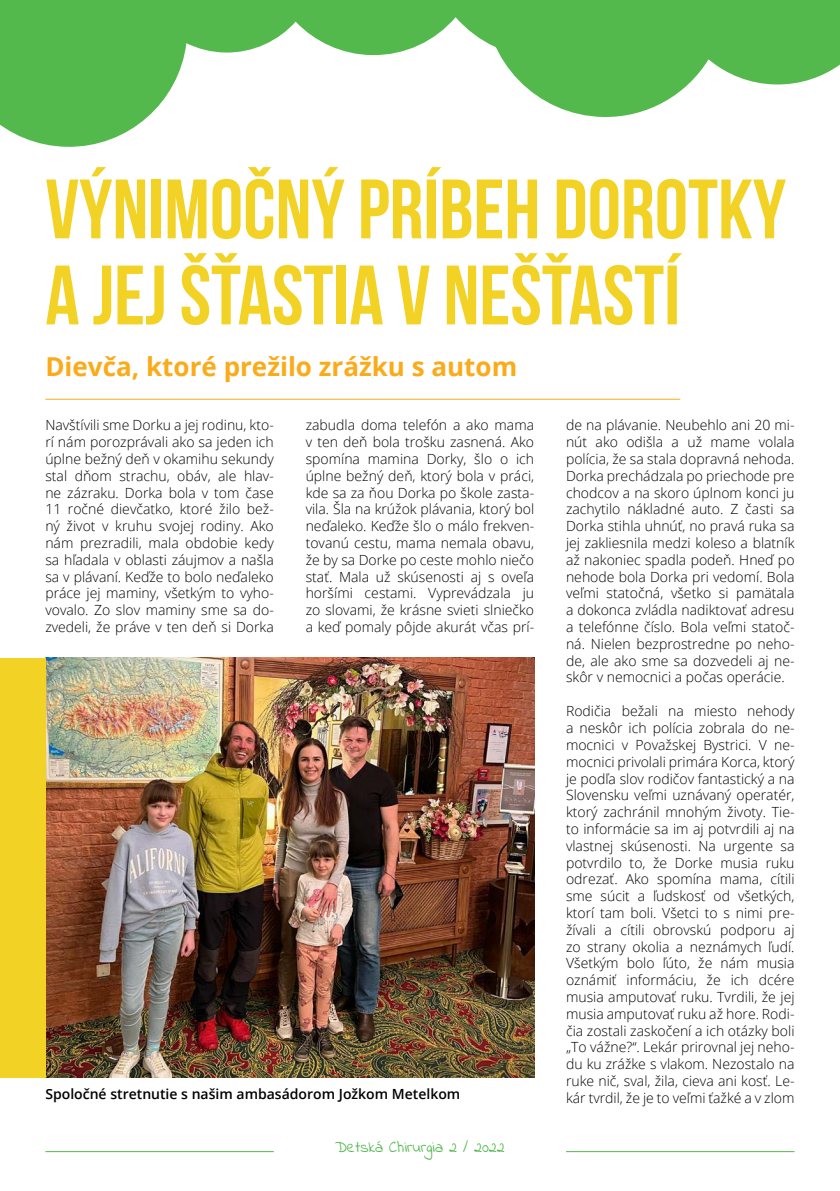
<style>
.page{position:relative;width:840px;height:1191px;background:#fff}
.page>*{position:absolute;margin:0;border:0;box-sizing:border-box;transform-origin:0 0}
.t1{font:700 84px/86px "Bebas Neue";color:#f3d226}
.t2{font:700 26px "Open Sans";color:#fbaa19}
.t3{font:16px "Indie Flower";color:#53b94d}
.t4{font:300 14px/16.8px "Open Sans";color:#000;text-align:justify}
.t5{font:600 14px "Open Sans";color:#000}
</style>
<div class="page">
<svg style="left:0;top:0;width:421px;height:147px;fill:#53b94d"></svg>
<svg style="left:421px;top:0;width:418px;height:117px;fill:#53b94d"></svg>
<hr style="left:45px;top:399px;width:635px;height:1px;background:#fbaa19">
<img style="left:45px;top:658px;width:489px;height:419px">
<hr style="left:45px;top:1151px;width:229px;height:1px;background:#53b94d">
<hr style="left:565px;top:1151px;width:229px;height:1px;background:#53b94d">
<div style="left:0;top:658px;width:45px;height:419px;background:#f3d226"></div>
<h1 class="t1" style="left:45px;top:165px;width:741px">VÝNIMOČNÝ PRÍBEH DOROTKY<br>A JEJ ŠŤASTIA V NEŠŤASTÍ</h1>
<h2 class="t2" style="left:45px;top:348px;width:473px">Dievča, ktoré prežilo zrážku s autom</h2>
<p class="t4" style="left:45px;top:416px;width:230px">Navštívili sme Dorku a jej rodinu, kto&shy;rí nám porozprávali ako sa jeden ich úplne bežný deň v okamihu sekundy stal dňom strachu, obáv, ale hlav&shy;ne zázraku. Dorka bola v tom čase 11 ročné dievčatko, ktoré žilo bež&shy;ný život v kruhu svojej rodiny. Ako nám prezradili, mala obdobie kedy sa hľadala v oblasti záujmov a našla sa v plávaní. Keďže to bolo neďaleko práce jej maminy, všetkým to vyho&shy;vovalo. Zo slov maminy sme sa do&shy;zvedeli, že práve v ten deň si Dorka</p>
<p class="t4" style="left:305px;top:416px;width:230px">zabudla doma telefón a ako mama v ten deň bola trošku zasnená. Ako spomína mamina Dorky, šlo o ich úplne bežný deň, ktorý bola v práci, kde sa za ňou Dorka po škole zasta&shy;vila. Šla na krúžok plávania, ktorý bol neďaleko. Keďže šlo o málo frekven&shy;tovanú cestu, mama nemala obavu, že by sa Dorke po ceste mohlo niečo stať. Mala už skúsenosti aj s oveľa horšími cestami. Vyprevádzala ju zo slovami, že krásne svieti slniečko a keď pomaly pôjde akurát včas prí-</p>
<p class="t4" style="left:565px;top:416px;width:230px">de na plávanie. Neubehlo ani 20 mi&shy;nút ako odišla a už mame volala polícia, že sa stala dopravná nehoda.<br>Dorka prechádzala po priechode pre chodcov a na skoro úplnom konci ju zachytilo nákladné auto. Z časti sa Dorka stihla uhnúť, no pravá ruka sa jej zakliesnila medzi koleso a blatník až nakoniec spadla podeň. Hneď po nehode bola Dorka pri vedomí. Bola veľmi statočná, všetko si pamätala a dokonca zvládla nadiktovať adresu a telefónne číslo. Bola veľmi statoč&shy;ná. Nielen bezprostredne po neho&shy;de, ale ako sme sa dozvedeli aj ne&shy;skôr v nemocnici a počas operácie.</p>
<p class="t4" style="left:565px;top:702px;width:230px">Rodičia bežali na miesto nehody a neskôr ich polícia zobrala do ne&shy;mocnici v Považskej Bystrici. V ne&shy;mocnici privolali primára Korca, ktorý je podľa slov rodičov fantastický a na Slovensku veľmi uznávaný operatér, ktorý zachránil mnohým životy. Tie&shy;to informácie sa im aj potvrdili aj na vlastnej skúsenosti. Na urgente sa potvrdilo to, že Dorke musia ruku odrezať. Ako spomína mama, cítili sme súcit a ľudskosť od všetkých, ktorí tam boli. Všetci to s nimi pre&shy;žívali a cítili obrovskú podporu aj zo strany okolia a neznámych ľudí.<br>Všetkým bolo ľúto, že nám musia oznámiť informáciu, že ich dcére musia amputovať ruku. Tvrdili, že jej musia amputovať ruku až hore. Rodi&shy;čia zostali zaskočení a ich otázky boli „To vážne?“. Lekár prirovnal jej neho&shy;du ku zrážke s vlakom. Nezostalo na ruke nič, sval, žila, cieva ani kosť. Le-</p>
<p class="t5" style="left:45px;top:1084px;width:416px">Spoločné stretnutie s našim ambasádorom Jožkom Metelkom</p>
<p class="t4" style="left:565px;top:1089px;width:230px">kár tvrdil, že je to veľmi ťažké a v zlom</p>
<p class="t3" style="left:335px;top:1136px;width:171px">Detská Chirurgia 2 / 2022</p>
</div>
